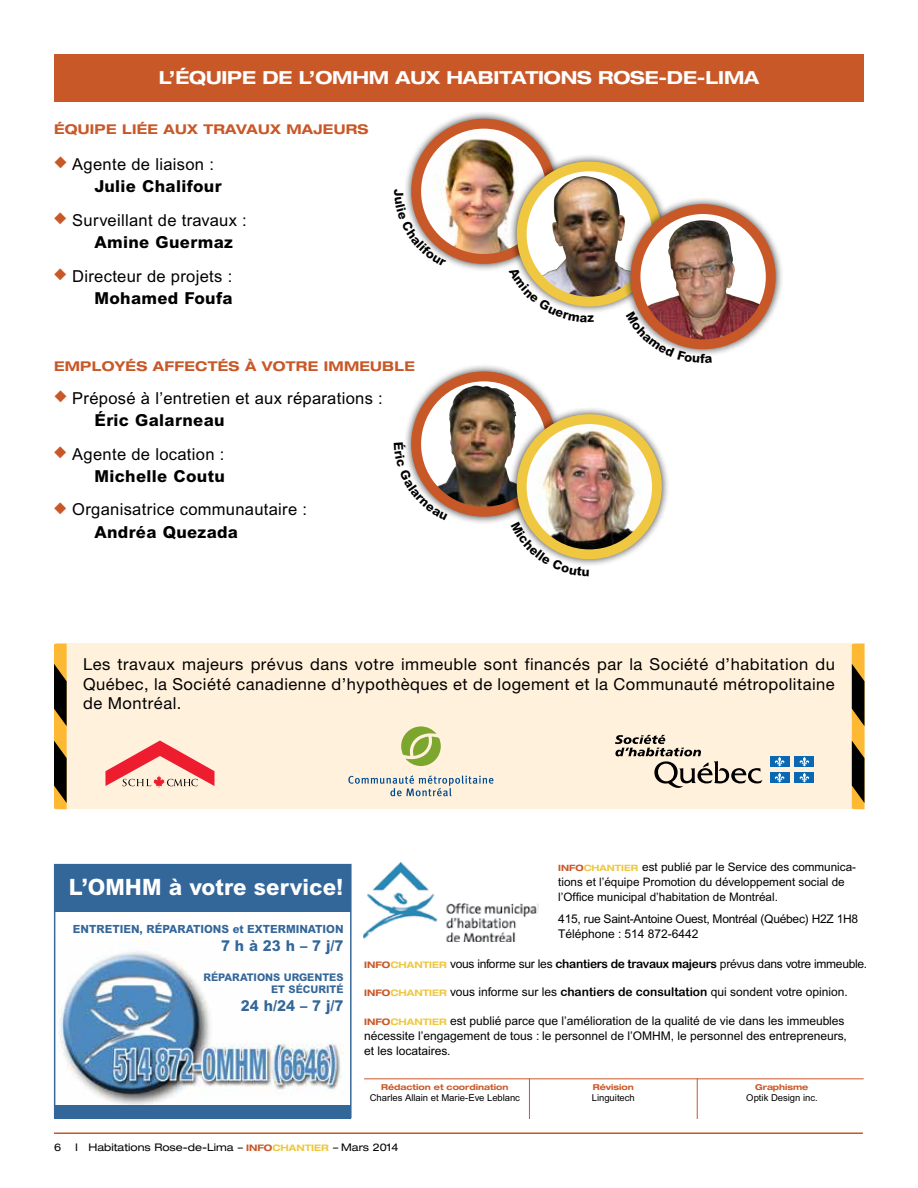
<style>
.page{position:relative;width:918px;height:1188px;background:#fff}
.page>*{position:absolute;margin:0;border:0;box-sizing:border-box;transform-origin:0 0}
.t1{font:800 22.5px "Arial";color:#fff}
.t2{font:700 expanded 18px "Helvetica Neue";letter-spacing:-.01em;color:#fff}
.t3{font:16.5px/22.5px "Arial";letter-spacing:.02em;color:#000}
.t4{font:16.5px/19.5px "Helvetica Neue";letter-spacing:.03em;color:#000;text-align:justify}
.t5{font:800 15px "Arial";color:#369}
.t6{font:700 expanded 13.5px "Helvetica Neue";letter-spacing:.02em;color:#c95828}
.t7{font:12px/15px "Arial";color:#000}
.t8{font:11.7px/15px "Arial";color:#000}
.t9{font:800 11.25px "Arial";color:#369}
.t10{font:expanded 10.5px "Helvetica Neue";color:#000}
.t11{font:800 10.5px/12px "Arial";color:#369;text-align:right}
.t12{font:9.45px "Arial";color:#000}
.t13{font:700 expanded 9px "Helvetica Neue";color:#f0c741}
.t14{font:700 expanded 8.7px "Helvetica Neue";color:#f0c741}
.t15{font:700 expanded 8.1px "Helvetica Neue";color:#c95828}
.s1{color:#c95828}
.s2{font-weight:800}
.s3{font-family:"Helvetica Neue";font-weight:700;font-stretch:expanded;font-size:8.7px;color:#f0c741}
.s4{font-family:"Helvetica Neue";font-weight:700;font-stretch:expanded;font-size:9px;color:#f0c741}
.s5{font-family:"Arial Rounded MT Bold"}
.s6{font-style:italic}
.s7{font-weight:700;font-size:9px;color:#c95828}
.s8{font-weight:700;font-size:9px;color:#f0c741}
</style>
<div class="page">
<div style="left:54px;top:54px;width:810px;height:48px;background:#c95828"></div>
<hr style="left:54px;top:1132px;width:809px;height:2px;background:#c95828">
<div style="left:403px;top:111px;width:161px;height:161px;background:#000;opacity:.75"></div>
<img style="left:416px;top:124px;width:135px;height:135px;border-radius:68px">
<div style="left:411px;top:119px;width:145px;height:145px;border:10px solid #c95828;border-radius:50%"></div>
<div style="left:403px;top:363px;width:161px;height:162px;background:#000;opacity:.75"></div>
<svg style="left:416px;top:376px;width:135px;height:136px"></svg>
<img style="left:433px;top:386px;width:99px;height:126px">
<div style="left:411px;top:372px;width:145px;height:145px;border:10px solid #c95828;border-radius:50%"></div>
<div style="left:509px;top:153px;width:161px;height:162px;background:#000;opacity:.75"></div>
<svg style="left:522px;top:166px;width:135px;height:136px"></svg>
<img style="left:538px;top:176px;width:103px;height:126px">
<div style="left:517px;top:161px;width:145px;height:146px;border:10px solid #f0c741;border-radius:50%"></div>
<div style="left:509px;top:406px;width:161px;height:161px;background:#000;opacity:.75"></div>
<img style="left:522px;top:419px;width:135px;height:135px;border-radius:68px">
<div style="left:517px;top:414px;width:145px;height:145px;border:10px solid #f0c741;border-radius:50%"></div>
<img style="left:364px;top:862px;width:175px;height:80px">
<hr style="left:364px;top:1079px;width:500px;height:1px;background:#c95828">
<hr style="left:529px;top:1078px;width:1px;height:41px;background:#c95828">
<hr style="left:697px;top:1078px;width:1px;height:41px;background:#c95828">
<div style="left:56px;top:644px;width:810px;height:165px;background:#fff1dc"></div>
<svg style="left:54px;top:644px;width:13px;height:165px;background:#76571a"></svg>
<svg style="left:852px;top:644px;width:12px;height:165px;background:#735417"></svg>
<svg style="left:105px;top:741px;width:110px;height:47px"></svg>
<svg style="left:348px;top:775px;width:145px;height:21px"></svg>
<svg style="left:401px;top:726px;width:40px;height:40px"></svg>
<svg style="left:615px;top:735px;width:148px;height:53px"></svg>
<div style="left:770px;top:756px;width:19px;height:11px;background:#0968b1"></div>
<svg style="left:775px;top:757px;width:10px;height:10px"></svg>
<div style="left:795px;top:756px;width:19px;height:11px;background:#0968b1"></div>
<svg style="left:799px;top:757px;width:11px;height:10px"></svg>
<div style="left:770px;top:772px;width:19px;height:11px;background:#0968b1"></div>
<svg style="left:775px;top:773px;width:10px;height:10px"></svg>
<div style="left:795px;top:772px;width:19px;height:11px;background:#0968b1"></div>
<svg style="left:799px;top:773px;width:11px;height:10px"></svg>
<img style="left:59px;top:940px;width:285px;height:165px">
<div style="left:54px;top:864px;width:297px;height:48px;background:#369"></div>
<div style="left:54px;top:1105px;width:297px;height:14px;background:#369"></div>
<div style="left:622px;top:196px;width:162px;height:161px;background:#000;opacity:.75"></div>
<svg style="left:636px;top:209px;width:135px;height:135px"></svg>
<img style="left:644px;top:220px;width:120px;height:124px">
<div style="left:631px;top:204px;width:145px;height:145px;border:10px solid #c95828;border-radius:50%"></div>
<svg style="left:403px;top:189px;width:43px;height:78px"></svg>
<svg style="left:403px;top:442px;width:44px;height:78px"></svg>
<svg style="left:509px;top:267px;width:85px;height:48px"></svg>
<svg style="left:511px;top:522px;width:78px;height:45px"></svg>
<svg style="left:626px;top:312px;width:86px;height:45px"></svg>
<h2 class="t2" style="left:159px;top:67px;width:574px">L’ÉQUIPE DE L’OMHM AUX HABITATIONS ROSE-DE-LIMA</h2>
<p class="t6" style="left:54px;top:121px;width:78px">ÉQUIPE LIÉ</p>
<p class="t6" style="left:148px;top:121px;width:68px">E AUX TRA</p>
<p class="t6" style="left:236px;top:121px;width:134px">VAUX MAJEURS</p>
<h3 class="t3" style="left:94px;top:153px;width:129px;text-indent:-40px"><span class="s1">◆</span> Agente de liaison :<br><span class="s2">Julie Chalifour</span></h3>
<h3 class="t3" style="left:94px;top:209px;width:154px;text-indent:-40px"><span class="s1">◆</span> Surveillant de travaux :<br><span class="s2">Amine Guermaz</span></h3>
<h3 class="t3" style="left:54px;top:265px;width:180px;text-align:right"><span class="s1">◆</span> Directeur de projets :<br><span class="s2">Mohamed Foufa</span></h3>
<p class="t6" style="left:54px;top:357px;width:122px">EMPLOYÉS AFFEC</p>
<p class="t6" style="left:208px;top:357px;width:207px">TÉS À VOTRE IMMEU BLE</p>
<h3 class="t3" style="left:94px;top:387px;width:290px;text-indent:-40px"><span class="s1">◆</span> Préposé à l’entretien et aux réparations :<br><span class="s2">Éric Galarneau</span></h3>
<h3 class="t3" style="left:54px;top:443px;width:172px;text-align:right"><span class="s1">◆</span> Agente de location :<br><span class="s2">Michelle Coutu</span></h3>
<h3 class="t3" style="left:94px;top:499px;width:214px;text-indent:-40px"><span class="s1">◆</span> Organisatrice communautaire :<br><span class="s2">Andréa Quezada</span></h3>
<h3 class="t4" style="left:83px;top:654px;width:753px">Les travaux majeurs prévus dans votre immeuble sont financés par la Société d’habitation du Québec, la Société canadienne d’hypothèques et de logement et la Communauté métropolitaine de Montréal.</h3>
<h1 class="t1" style="left:69px;top:873px;width:276px">L’OMHM à votre service!</h1>
<p class="t9" style="left:73px;top:922px;width:9px">ENTRET</p>
<p class="t9" style="left:120px;top:922px;width:36px">IEN, RÉPARAT</p>
<p class="t9" style="left:200px;top:922px;width:13px">IONS</p>
<p class="t9" style="left:233px;top:922px;width:24px">et EXTER</p>
<p class="t9" style="left:286px;top:922px;width:22px">MINAT</p>
<p class="t9" style="left:323px;top:922px;width:13px">ION</p>
<p class="t5" style="left:221px;top:937px;width:124px">7 h à 23 h – 7 j/7</p>
<p class="t11" style="left:203px;top:971px;width:142px">Réparations urgentes et sécurité</p>
<p class="t5" style="left:241px;top:997px;width:104px">24 h/24 – 7 j/7</p>
<p class="t8" style="left:558px;top:860px;width:299px;text-indent:66px"><span class="s3">ER</span> est publié par le Service des communica&shy;tions et l’équipe Promotion du développement social de l’Office municipal d’habitation de Montréal.</p>
<p class="t7" style="left:558px;top:911px;width:302px">415, rue Saint-Antoine Ouest, Montréal (Québec) H2Z 1H8<br>Téléphone : 514 872-6442</p>
<p class="t14" style="left:558px;top:863px;width:49px"><span class="s1">IN FO</span>CHANTI</p>
<p class="t13" style="left:364px;top:959px;width:50px"><span class="s1">IN FO</span>CHANTI</p>
<p class="t7" style="left:432px;top:956px;width:436px"><span class="s4">ER</span> vous informe sur les <span class="s5">chantiers de travaux majeurs</span> prévus dans votre immeuble.</p>
<p class="t13" style="left:364px;top:988px;width:50px"><span class="s1">IN FO</span>CHANTI</p>
<p class="t7" style="left:432px;top:985px;width:417px"><span class="s4">ER</span> vous informe sur les <span class="s5">chantiers de consultation</span> qui sondent votre opinion.</p>
<p class="t13" style="left:364px;top:1016px;width:50px"><span class="s1">IN FO</span>CHANTI</p>
<p class="t7" style="left:364px;top:1013px;width:482px;text-indent:68px"><span class="s4">ER</span> est publié parce que l’amélioration de la qualité de vie dans les immeubles nécessite l’engagement de tous : le personnel de l’OMHM</p>
<p class="t7" style="left:671px;top:1028px;width:177px">, le personnel des entrepreneurs,</p>
<p class="t7" style="left:364px;top:1043px;width:88px">et les locataires.</p>
<p class="t15" style="left:381px;top:1082px;width:129px">RÉDACTION ET COORDINATION</p>
<p class="t12" style="left:370px;top:1092px;width:152px">Charles Allain et Marie-Eve Leblanc</p>
<p class="t15" style="left:593px;top:1082px;width:42px">RÉVISION</p>
<p class="t12" style="left:592px;top:1092px;width:45px">Linguitech</p>
<p class="t15" style="left:755px;top:1082px;width:55px">GRAPHISME</p>
<p class="t12" style="left:746px;top:1092px;width:73px">Optik Design inc.</p>
<p class="t10" style="left:54px;top:1141px;width:9px">6</p>
<p class="t10" style="left:75px;top:1141px;width:222px">I Habitations Rose-de-Lima <span class="s6">–</span> <span class="s7">IN FO</span><span class="s8">CHANTI</span></p>
<p class="t10" style="left:314px;top:1141px;width:86px"><span class="s8">ER</span> <span class="s6">–</span> Mars 2014</p>
</div>
